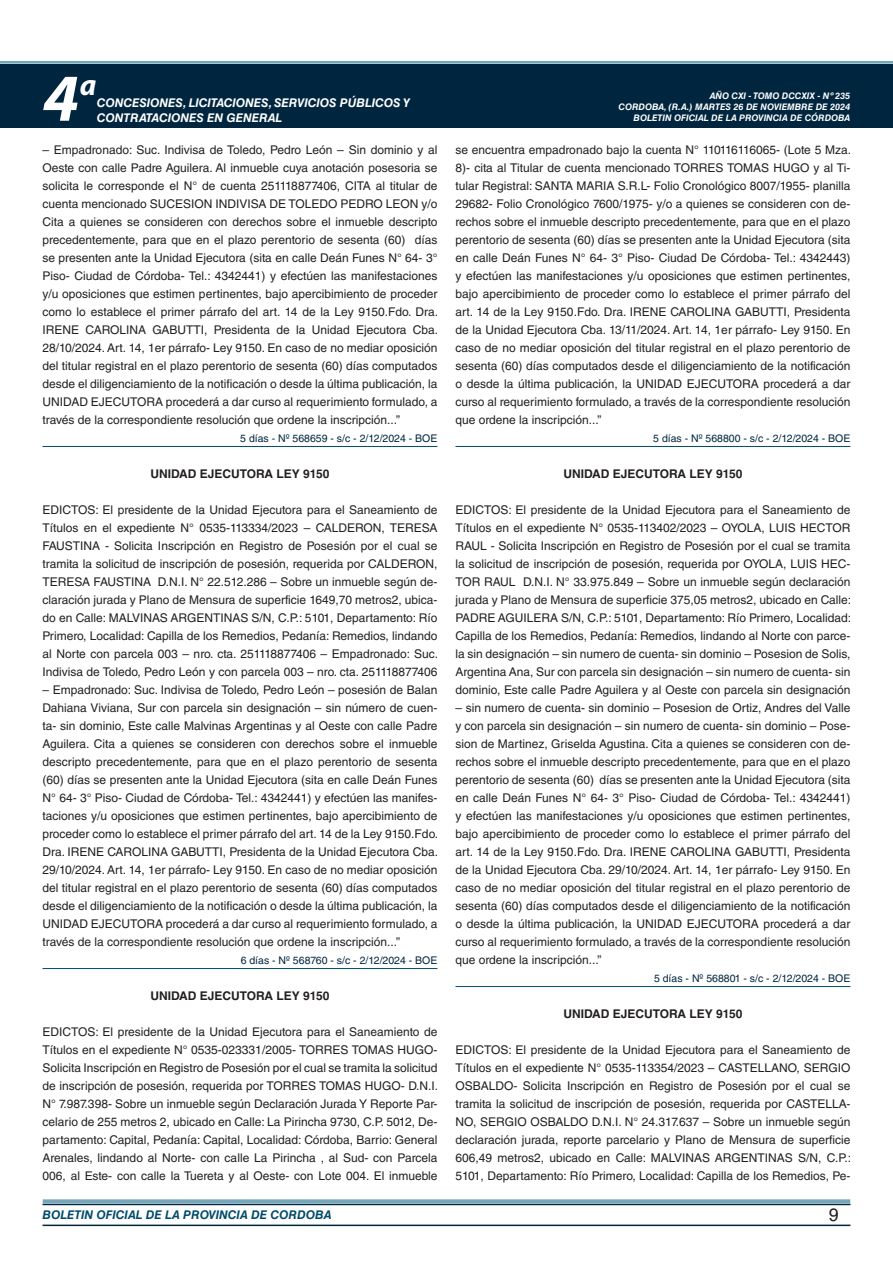
<style>
.page{position:relative;width:893px;height:1263px;background:#fff}
.page>*{position:absolute;margin:0;border:0;box-sizing:border-box;transform-origin:0 0}
.t1{font:italic 700 67.5px "Myriad Pro";color:#fff}
.t2{font:italic 700 30px "Myriad Pro";color:#fff}
.t3{font:18px "Helvetica LT Std";color:#231f20}
.TEXTO_BASE{font:12px/18px "Helvetica LT Std";color:#231f20;text-align:justify}
.RESUELVE{font:700 12px "Helvetica LT Std";color:#231f20}
.t4{font:italic 700 12px/14.4px "Helvetica LT Std";color:#fff}
.t5{font:italic 700 12px "Helvetica LT Std";color:#004b6c}
.FECHA_DE_VENCIMIENTO{font:10.5px "Helvetica LT Std";color:#00263f}
.t6{font:italic 700 9px/10.8px "Helvetica LT Std";color:#fff;text-align:right}
</style>
<div class="page">
<div style="left:0;top:61px;width:893px;height:6px;background:#fff;opacity:.75"></div>
<hr style="left:43px;top:1224px;width:807px;height:2px;background:#00263f">
<div style="left:42px;top:1198px;width:809px;height:8px;background:#fff;opacity:.75"></div>
<div style="left:0;top:64px;width:893px;height:64px;background:#00263f"></div>
<hr style="left:43px;top:446px;width:394px;height:1px;background:#004b6c">
<hr style="left:43px;top:968px;width:394px;height:1px;background:#004b6c">
<hr style="left:455px;top:446px;width:395px;height:1px;background:#004b6c">
<hr style="left:455px;top:986px;width:395px;height:1px;background:#004b6c">
<h1 class="t1" style="left:43px;top:54px;width:38px">4</h1>
<h2 class="t2" style="left:80px;top:66px;width:18px">a</h2>
<p class="t4" style="left:97px;top:96px;width:315px">CONCESIONES, LICITACIONES, SERVICIOS PÚBLICOS Y<br>CONTRATACIONES EN GENERAL</p>
<p class="TEXTO_BASE" style="left:43px;top:141px;width:397px">– Empadronado: Suc. Indivisa de Toledo, Pedro León – Sin dominio y al Oeste con calle Padre Aguilera. Al inmueble cuya anotación posesoria se solicita le corresponde el N° de cuenta 251118877406, CITA al titular de cuenta mencionado SUCESION INDIVISA DE TOLEDO PEDRO LEON y/o Cita a quienes se consideren con derechos sobre el inmueble descripto precedentemente, para que en el plazo perentorio de sesenta (60) días se presenten ante la Unidad Ejecutora (sita en calle Deán Funes N° 64- 3° Piso- Ciudad de Córdoba- Tel.: 4342441) y efectúen las manifestaciones y/u oposiciones que estimen pertinentes, bajo apercibimiento de proceder como lo establece el primer párrafo del art. 14 de la Ley 9150.Fdo. Dra.<br>IRENE CAROLINA GABUTTI, Presidenta de la Unidad Ejecutora Cba.<br>28/10/2024. Art. 14, 1er párrafo- Ley 9150. En caso de no mediar oposición del titular registral en el plazo perentorio de sesenta (60) días computados desde el diligenciamiento de la notificación o desde la última publicación, la UNIDAD EJECUTORA procederá a dar curso al requerimiento formulado, a través de la correspondiente resolución que ordene la inscripción...”</p>
<p class="FECHA_DE_VENCIMIENTO" style="left:240px;top:432px;width:199px">5 días - Nº 568659 - s/c - 2/12/2024 - BOE</p>
<p class="RESUELVE" style="left:150px;top:466px;width:181px">UNIDAD EJECUTORA LEY 9150</p>
<p class="TEXTO_BASE" style="left:43px;top:501px;width:397px">EDICTOS: El presidente de la Unidad Ejecutora para el Saneamiento de Títulos en el expediente N° 0535-113334/2023 – CALDERON, TERESA FAUSTINA - Solicita Inscripción en Registro de Posesión por el cual se tramita la solicitud de inscripción de posesión, requerida por CALDERON, TERESA FAUSTINA D.N.I. N° 22.512.286 – Sobre un inmueble según de&shy;claración jurada y Plano de Mensura de superficie 1649,70 metros2, ubica&shy;do en Calle: MALVINAS ARGENTINAS S/N, C.P.: 5101, Departamento: Río Primero, Localidad: Capilla de los Remedios, Pedanía: Remedios, lindando al Norte con parcela 003 – nro. cta. 251118877406 – Empadronado: Suc.<br>Indivisa de Toledo, Pedro León y con parcela 003 – nro. cta. 251118877406</p>
<p class="TEXTO_BASE" style="left:43px;top:681px;width:397px">– Empadronado: Suc. Indivisa de Toledo, Pedro León – posesión de Balan Dahiana Viviana, Sur con parcela sin designación – sin número de cuen&shy;ta- sin dominio, Este calle Malvinas Argentinas y al Oeste con calle Padre Aguilera. Cita a quienes se consideren con derechos sobre el inmueble descripto precedentemente, para que en el plazo perentorio de sesenta (60) días se presenten ante la Unidad Ejecutora (sita en calle Deán Funes N° 64- 3° Piso- Ciudad de Córdoba- Tel.: 4342441) y efectúen las manifes&shy;taciones y/u oposiciones que estimen pertinentes, bajo apercibimiento de proceder como lo establece el primer párrafo del art. 14 de la Ley 9150.Fdo.<br>Dra. IRENE CAROLINA GABUTTI, Presidenta de la Unidad Ejecutora Cba.<br>29/10/2024. Art. 14, 1er párrafo- Ley 9150. En caso de no mediar oposición del titular registral en el plazo perentorio de sesenta (60) días computados desde el diligenciamiento de la notificación o desde la última publicación, la UNIDAD EJECUTORA procederá a dar curso al requerimiento formulado, a través de la correspondiente resolución que ordene la inscripción...”</p>
<p class="FECHA_DE_VENCIMIENTO" style="left:241px;top:954px;width:198px">6 días - Nº 568760 - s/c - 2/12/2024 - BOE</p>
<p class="RESUELVE" style="left:150px;top:988px;width:181px">UNIDAD EJECUTORA LEY 9150</p>
<p class="TEXTO_BASE" style="left:43px;top:1023px;width:397px">EDICTOS: El presidente de la Unidad Ejecutora para el Saneamiento de Títulos en el expediente N° 0535-023331/2005- TORRES TOMAS HUGO-Solicita Inscripción en Registro de Posesión por el cual se tramita la solicitud de inscripción de posesión, requerida por TORRES TOMAS HUGO- D.N.I.<br>N° 7.987.398- Sobre un inmueble según Declaración Jurada Y Reporte Par&shy;celario de 255 metros 2, ubicado en Calle: La Pirincha 9730, C.P. 5012, De&shy;partamento: Capital, Pedanía: Capital, Localidad: Córdoba, Barrio: General Arenales, lindando al Norte- con calle La Pirincha , al Sud- con Parcela 006, al Este- con calle la Tuereta y al Oeste- con Lote 004. El inmueble</p>
<p class="t6" style="left:619px;top:91px;width:233px">AÑO CXI - TOMO DCCXIX - Nº 235<br>CORDOBA, (R.A.) MARTES 26 DE NOVIEMBRE DE 2024</p>
<p class="t6" style="left:634px;top:112px;width:218px">BOLETIN OFICIAL DE LA PROVINCIA DE CÓRDOBA</p>
<p class="TEXTO_BASE" style="left:455px;top:141px;width:397px">se encuentra empadronado bajo la cuenta N° 110116116065- (Lote 5 Mza.<br>8)- cita al Titular de cuenta mencionado TORRES TOMAS HUGO y al Ti&shy;tular Registral: SANTA MARIA S.R.L- Folio Cronológico 8007/1955- planilla 29682- Folio Cronológico 7600/1975- y/o a quienes se consideren con de&shy;rechos sobre el inmueble descripto precedentemente, para que en el plazo perentorio de sesenta (60) días se presenten ante la Unidad Ejecutora (sita en calle Deán Funes N° 64- 3° Piso- Ciudad De Córdoba- Tel.: 4342443) y efectúen las manifestaciones y/u oposiciones que estimen pertinentes, bajo apercibimiento de proceder como lo establece el primer párrafo del art. 14 de la Ley 9150.Fdo. Dra. IRENE CAROLINA GABUTTI, Presidenta de la Unidad Ejecutora Cba. 13/11/2024. Art. 14, 1er párrafo- Ley 9150. En caso de no mediar oposición del titular registral en el plazo perentorio de sesenta (60) días computados desde el diligenciamiento de la notificación o desde la última publicación, la UNIDAD EJECUTORA procederá a dar curso al requerimiento formulado, a través de la correspondiente resolución que ordene la inscripción...”</p>
<p class="FECHA_DE_VENCIMIENTO" style="left:653px;top:432px;width:199px">5 días - Nº 568800 - s/c - 2/12/2024 - BOE</p>
<p class="RESUELVE" style="left:563px;top:466px;width:181px">UNIDAD EJECUTORA LEY 9150</p>
<p class="TEXTO_BASE" style="left:455px;top:501px;width:397px">EDICTOS: El presidente de la Unidad Ejecutora para el Saneamiento de Títulos en el expediente N° 0535-113402/2023 – OYOLA, LUIS HECTOR RAUL - Solicita Inscripción en Registro de Posesión por el cual se tramita la solicitud de inscripción de posesión, requerida por OYOLA, LUIS HEC-TOR RAUL D.N.I. N° 33.975.849 – Sobre un inmueble según declaración jurada y Plano de Mensura de superficie 375,05 metros2, ubicado en Calle:<br>PADRE AGUILERA S/N, C.P.: 5101, Departamento: Río Primero, Localidad:<br>Capilla de los Remedios, Pedanía: Remedios, lindando al Norte con parce&shy;la sin designación – sin numero de cuenta- sin dominio – Posesion de Solis, Argentina Ana, Sur con parcela sin designación – sin numero de cuenta- sin dominio, Este calle Padre Aguilera y al Oeste con parcela sin designación</p>
<p class="TEXTO_BASE" style="left:455px;top:699px;width:396px">– sin numero de cuenta- sin dominio – Posesion de Ortiz, Andres del Valle y con parcela sin designación – sin numero de cuenta- sin dominio – Pose&shy;sion de Martinez, Griselda Agustina. Cita a quienes se consideren con de&shy;rechos sobre el inmueble descripto precedentemente, para que en el plazo perentorio de sesenta (60) días se presenten ante la Unidad Ejecutora (sita en calle Deán Funes N° 64- 3° Piso- Ciudad de Córdoba- Tel.: 4342441) y efectúen las manifestaciones y/u oposiciones que estimen pertinentes, bajo apercibimiento de proceder como lo establece el primer párrafo del art. 14 de la Ley 9150.Fdo. Dra. IRENE CAROLINA GABUTTI, Presidenta de la Unidad Ejecutora Cba. 29/10/2024. Art. 14, 1er párrafo- Ley 9150. En caso de no mediar oposición del titular registral en el plazo perentorio de sesenta (60) días computados desde el diligenciamiento de la notificación o desde la última publicación, la UNIDAD EJECUTORA procederá a dar curso al requerimiento formulado, a través de la correspondiente resolución que ordene la inscripción...”</p>
<p class="FECHA_DE_VENCIMIENTO" style="left:654px;top:972px;width:198px">5 días - Nº 568801 - s/c - 2/12/2024 - BOE</p>
<p class="RESUELVE" style="left:563px;top:1006px;width:181px">UNIDAD EJECUTORA LEY 9150</p>
<p class="TEXTO_BASE" style="left:455px;top:1041px;width:397px">EDICTOS: El presidente de la Unidad Ejecutora para el Saneamiento de Títulos en el expediente N° 0535-113354/2023 – CASTELLANO, SERGIO OSBALDO- Solicita Inscripción en Registro de Posesión por el cual se tramita la solicitud de inscripción de posesión, requerida por CASTELLA-NO, SERGIO OSBALDO D.N.I. N° 24.317.637 – Sobre un inmueble según declaración jurada, reporte parcelario y Plano de Mensura de superficie 606,49 metros2, ubicado en Calle: MALVINAS ARGENTINAS S/N, C.P.:<br>5101, Departamento: Río Primero, Localidad: Capilla de los Remedios, Pe-</p>
<p class="t5" style="left:43px;top:1208px;width:290px">BOLETIN OFICIAL DE LA PROVINCIA DE CORDOBA</p>
<h3 class="t3" style="left:829px;top:1204px;width:12px">9</h3>
</div>
